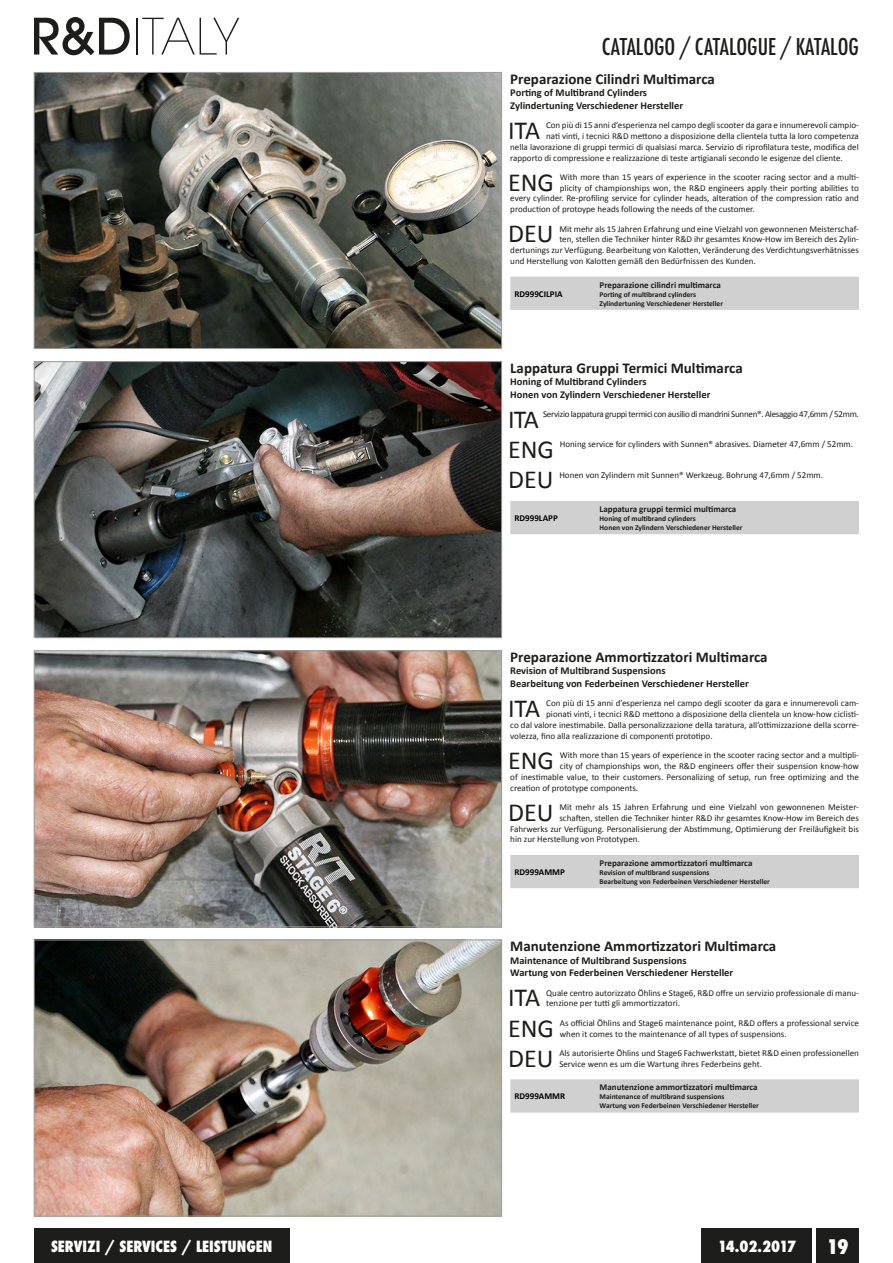
<style>
.page{position:relative;width:893px;height:1263px;background:#fff}
.page>*{position:absolute;margin:0;border:0;box-sizing:border-box;transform-origin:0 0}
.t1{font:25.95px "Calibri";color:#1d1d1b}
.t2{font:500 condensed 22.5px "Futura";color:#1d1d1b}
.t3{font:800 condensed 19.5px "Futura";color:#fff}
.t4{font:700 15px "Calibri";color:#1d1d1b}
.t5{font:800 condensed 15px "Futura";color:#fff}
.t6{font:700 10.5px/12.6px "Calibri";color:#1d1d1b}
.t7{font:9px/10.8px "Calibri";color:#1d1d1b}
.t8{font:700 9px "Calibri";color:#1d1d1b}
.t9{font:9px "Calibri";letter-spacing:-.03em;color:#1d1d1b}
.t10{font:700 9px "Calibri";color:#000}
.t11{font:700 7.5px/9px "Calibri";color:#1d1d1b}
</style>
<div class="page">
<div style="left:816px;top:1229px;width:43px;height:34px;background:#1d1d1b"></div>
<div style="left:702px;top:1229px;width:110px;height:34px;background:#1d1d1b"></div>
<svg style="left:34px;top:17px;width:96px;height:38px"></svg>
<hr style="left:136px;top:18px;width:1px;height:37px;background:#1d1d1b">
<svg style="left:142px;top:18px;width:97px;height:37px"></svg>
<img style="left:36px;top:74px;width:464px;height:273px">
<div style="left:34px;top:72px;width:468px;height:277px;border:1px solid #9d9d9c"></div>
<div style="left:510px;top:277px;width:349px;height:33px;background:#d0d0d0"></div>
<img style="left:36px;top:363px;width:464px;height:273px">
<div style="left:34px;top:361px;width:468px;height:277px;border:1px solid #9d9d9c"></div>
<div style="left:510px;top:501px;width:349px;height:33px;background:#d0d0d0"></div>
<img style="left:36px;top:653px;width:464px;height:272px">
<div style="left:34px;top:651px;width:468px;height:276px;border:1px solid #9d9d9c"></div>
<div style="left:510px;top:855px;width:349px;height:33px;background:#d0d0d0"></div>
<img style="left:36px;top:942px;width:464px;height:272px">
<div style="left:34px;top:940px;width:468px;height:276px;border:1px solid #9d9d9c"></div>
<div style="left:510px;top:1079px;width:349px;height:33px;background:#d0d0d0"></div>
<div style="left:34px;top:1229px;width:256px;height:34px;background:#1d1d1b"></div>
<h3 class="t5" style="left:51px;top:1236px;width:223px">SERVIZI / SERVICES / LEISTUNGEN</h3>
<h2 class="t2" style="left:602px;top:33px;width:259px">CATALOGO / CATALOGUE / KATALOG</h2>
<h3 class="t4" style="left:510px;top:69px;width:206px">Preparazione Cilindri Multimarca</h3>
<p class="t6" style="left:510px;top:86px;width:174px">Porting of Multibrand Cylinders<br>Zylindertuning Verschiedener Hersteller</p>
<h1 class="t1" style="left:508px;top:114px;width:34px">ITA</h1>
<p class="t7" style="left:546px;top:120px;width:314px">Con più di 15 anni d’esperienza nel campo degli scooter da gara e innumerevoli campio-</p>
<p class="t7" style="left:546px;top:131px;width:314px">nati vinti, i tecnici R&amp;D mettono a disposizione della clientela tutta la loro competenza</p>
<p class="t7" style="left:510px;top:141px;width:350px">nella lavorazione di gruppi termici di qualsiasi marca. Servizio di riprofilatura teste, modifica del</p>
<p class="t7" style="left:510px;top:152px;width:334px">rapporto di compressione e realizzazione di teste artigianali secondo le esigenze del cliente.</p>
<h1 class="t1" style="left:508px;top:166px;width:47px">ENG</h1>
<p class="t7" style="left:560px;top:171px;width:301px">With more than 15 years of experience in the scooter racing sector and a multi-</p>
<p class="t7" style="left:560px;top:182px;width:301px">plicity of championships won, the R&amp;D engineers apply their porting abilities to</p>
<p class="t7" style="left:510px;top:193px;width:350px">every cylinder. Re-profiling service for cylinder heads, alteration of the compression ratio and</p>
<p class="t7" style="left:510px;top:204px;width:246px">production of protoype heads following the needs of the customer.</p>
<h1 class="t1" style="left:508px;top:217px;width:47px">DEU</h1>
<p class="t7" style="left:559px;top:223px;width:301px">Mit mehr als 15 Jahren Erfahrung und eine Vielzahl von gewonnenen Meisterschaf-</p>
<p class="t7" style="left:559px;top:234px;width:301px">ten, stellen die Techniker hinter R&amp;D ihr gesamtes Know-How im Bereich des Zylin-</p>
<p class="t7" style="left:510px;top:245px;width:350px">dertunings zur Verfügung. Bearbeitung von Kalotten, Veränderung des Verdichtungsverhätnisses</p>
<p class="t7" style="left:510px;top:256px;width:247px">und Herstellung von Kalotten gemäß den Bedürfnissen des Kunden.</p>
<p class="t10" style="left:514px;top:288px;width:50px">RD999CILPIA</p>
<p class="t8" style="left:600px;top:279px;width:123px">Preparazione cilindri multimarca</p>
<p class="t11" style="left:600px;top:290px;width:125px">Porting of multibrand cylinders<br>Zylindertuning Verschiedener Hersteller</p>
<h3 class="t4" style="left:510px;top:358px;width:234px">Lappatura Gruppi Termici Multimarca</h3>
<p class="t6" style="left:510px;top:375px;width:202px">Honing of Multibrand Cylinders<br>Honen von Zylindern Verschiedener Hersteller</p>
<h1 class="t1" style="left:508px;top:403px;width:32px">ITA</h1>
<p class="t9" style="left:543px;top:409px;width:317px">Servizio lappatura gruppi termici con ausilio di mandrini Sunnen®. Alesaggio 47,6mm / 52mm.</p>
<h1 class="t1" style="left:508px;top:433px;width:47px">ENG</h1>
<p class="t7" style="left:560px;top:439px;width:295px">Honing service for cylinders with Sunnen® abrasives. Diameter 47,6mm / 52mm.</p>
<h1 class="t1" style="left:508px;top:463px;width:47px">DEU</h1>
<p class="t7" style="left:559px;top:469px;width:265px">Honen von Zylindern mit Sunnen® Werkzeug. Bohrung 47,6mm / 52mm.</p>
<p class="t10" style="left:514px;top:512px;width:45px">RD999LAPP</p>
<p class="t8" style="left:600px;top:503px;width:138px">Lappatura gruppi termici multimarca</p>
<p class="t11" style="left:600px;top:514px;width:144px">Honing of multibrand cylinders<br>Honen von Zylindern Verschiedener Hersteller</p>
<h3 class="t4" style="left:510px;top:647px;width:259px">Preparazione Ammortizzatori Multimarca</h3>
<p class="t6" style="left:510px;top:665px;width:240px">Revision of Multibrand Suspensions<br>Bearbeitung von Federbeinen Verschiedener Hersteller</p>
<h1 class="t1" style="left:508px;top:692px;width:34px">ITA</h1>
<p class="t7" style="left:546px;top:698px;width:314px">Con più di 15 anni d’esperienza nel campo degli scooter da gara e innumerevoli cam-</p>
<p class="t7" style="left:546px;top:709px;width:314px">pionati vinti, i tecnici R&amp;D mettono a disposizione della clientela un know-how ciclisti-</p>
<p class="t7" style="left:510px;top:720px;width:350px">co dal valore inestimabile. Dalla personalizzazione della taratura, all’ottimizzazione della scorre-</p>
<p class="t7" style="left:510px;top:730px;width:204px">volezza, fino alla realizzazione di componenti prototipo.</p>
<h1 class="t1" style="left:508px;top:744px;width:47px">ENG</h1>
<p class="t7" style="left:560px;top:750px;width:301px">With more than 15 years of experience in the scooter racing sector and a multipli-</p>
<p class="t7" style="left:560px;top:761px;width:301px">city of championships won, the R&amp;D engineers offer their suspension know-how</p>
<p class="t7" style="left:510px;top:771px;width:350px">of inestimable value, to their customers. Personalizing of setup, run free optimizing and the</p>
<p class="t7" style="left:510px;top:782px;width:129px">creation of prototype components.</p>
<h1 class="t1" style="left:508px;top:796px;width:47px">DEU</h1>
<p class="t7" style="left:559px;top:801px;width:301px">Mit mehr als 15 Jahren Erfahrung und eine Vielzahl von gewonnenen Meister-</p>
<p class="t7" style="left:559px;top:812px;width:301px">schaften, stellen die Techniker hinter R&amp;D ihr gesamtes Know-How im Bereich des</p>
<p class="t7" style="left:510px;top:823px;width:350px">Fahrwerks zur Verfügung. Personalisierung der Abstimmung, Optimierung der Freiläufigkeit bis</p>
<p class="t7" style="left:510px;top:834px;width:131px">hin zur Herstellung von Prototypen.</p>
<p class="t10" style="left:514px;top:866px;width:52px">RD999AMMP</p>
<p class="t8" style="left:600px;top:857px;width:154px">Preparazione ammortizzatori multimarca</p>
<p class="t11" style="left:600px;top:868px;width:172px">Revision of multibrand suspensions<br>Bearbeitung von Federbeinen Verschiedener Hersteller</p>
<h3 class="t4" style="left:510px;top:936px;width:268px">Manutenzione Ammortizzatori Multimarca</h3>
<p class="t6" style="left:510px;top:954px;width:225px">Maintenance of Multibrand Suspensions<br>Wartung von Federbeinen Verschiedener Hersteller</p>
<h1 class="t1" style="left:508px;top:981px;width:34px">ITA</h1>
<p class="t7" style="left:546px;top:987px;width:314px">Quale centro autorizzato Öhlins e Stage6, R&amp;D offre un servizio professionale di manu&shy;tenzione per tutti gli ammortizzatori.</p>
<h1 class="t1" style="left:508px;top:1011px;width:47px">ENG</h1>
<p class="t7" style="left:560px;top:1017px;width:301px">As official Öhlins and Stage6 maintenance point, R&amp;D offers a professional service when it comes to the maintenance of all types of suspensions.</p>
<h1 class="t1" style="left:508px;top:1042px;width:47px">DEU</h1>
<p class="t7" style="left:559px;top:1047px;width:301px">Als autorisierte Öhlins und Stage6 Fachwerkstatt, bietet R&amp;D einen professionellen<br>Service wenn es um die Wartung ihres Federbeins geht.</p>
<p class="t10" style="left:514px;top:1090px;width:52px">RD999AMMR</p>
<p class="t8" style="left:600px;top:1081px;width:160px">Manutenzione ammortizzatori multimarca</p>
<p class="t11" style="left:600px;top:1092px;width:161px">Maintenance of multibrand suspensions<br>Wartung von Federbeinen Verschiedener Hersteller</p>
<h3 class="t5" style="left:718px;top:1236px;width:80px">14.02.2017</h3>
<h3 class="t3" style="left:827px;top:1233px;width:24px">19</h3>
</div>
